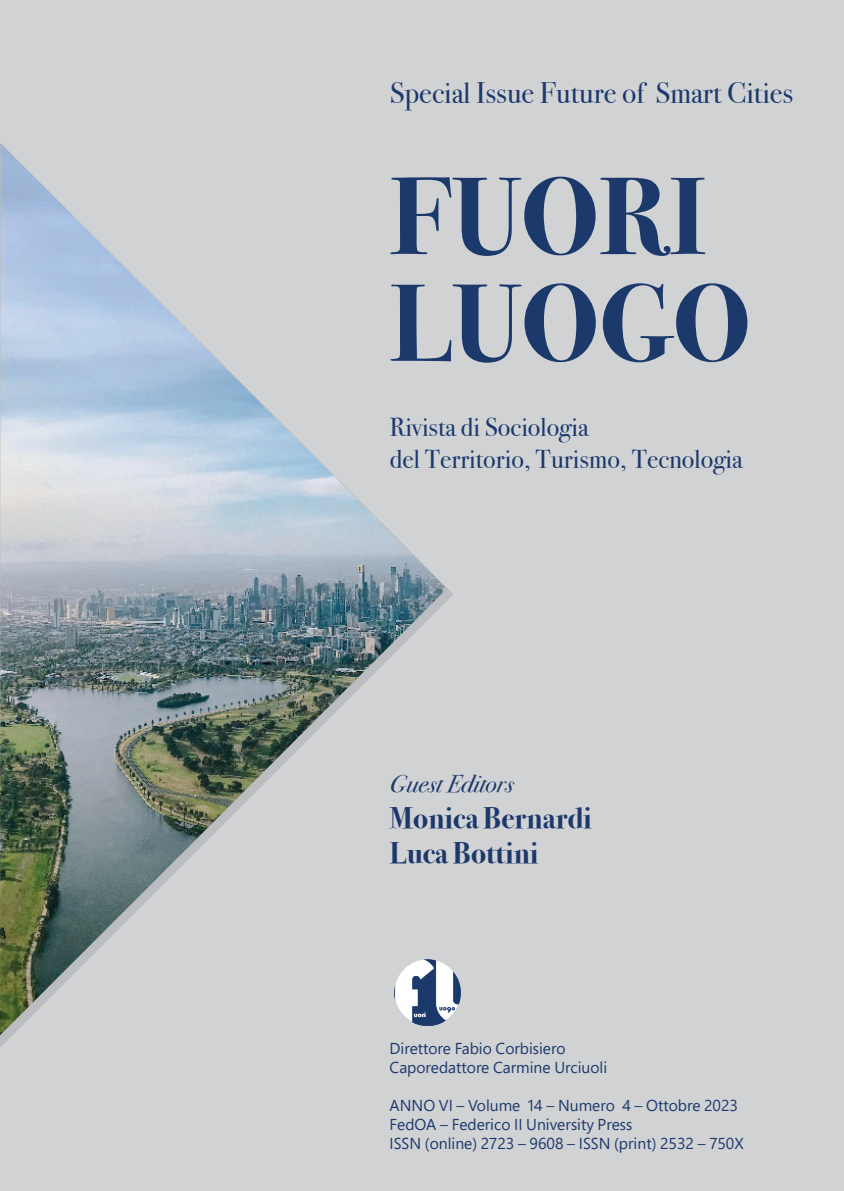
<style>
.page{position:relative;width:844px;height:1191px;background:#fff}
.page>*{position:absolute;margin:0;border:0;box-sizing:border-box;transform-origin:0 0}
.t1{font:700 110.25px/106.8px "Bodoni Svty Two ITCTT";color:#1c396c}
.t2{font:29.75px "Bodoni Svty Two ITCTT";color:#1c396c}
.t3{font:700 29.75px/35.7px "Bodoni Svty Two ITCTT";color:#1c396c}
.t4{font:26.25px/31.5px "Bodoni Svty Two ITCTT";color:#1c396c}
.t5{font:italic 24.5px "Bodoni Svty Two ITCTT";color:#1c396c}
.t6{font:15.75px/18.9px "Segoe Pro";color:#1c396c}
</style>
<div class="page">
<div style="left:0;top:0;width:843px;height:1191px;background:#d1d2d4"></div>
<img style="left:0;top:143px;width:446px;height:892px">
<img style="left:394px;top:959px;width:67px;height:66px">
<h2 class="t2" style="left:390px;top:75px;width:405px">Special Issue Future of Smart Cities</h2>
<h1 class="t1" style="left:390px;top:165px;width:362px">FUORI<br>LUOGO</h1>
<h3 class="t4" style="left:390px;top:412px;width:354px">Rivista di Sociologia<br>del Territorio, Turismo, Tecnologia</h3>
<h3 class="t5" style="left:390px;top:768px;width:125px">Guest Editors</h3>
<h2 class="t3" style="left:390px;top:800px;width:203px">Monica Bernardi<br>Luca Bottini</h2>
<p class="t6" style="left:389px;top:1038px;width:219px">Direttore Fabio Corbisiero<br>Caporedattore Carmine Urciuoli</p>
<p class="t6" style="left:389px;top:1095px;width:355px">ANNO VI – Volume 14 – Numero 4 – Ottobre 2023<br>FedOA – Federico II University Press<br>ISSN (online) 2723 – 9608 – ISSN (print) 2532 – 750X</p>
</div>
